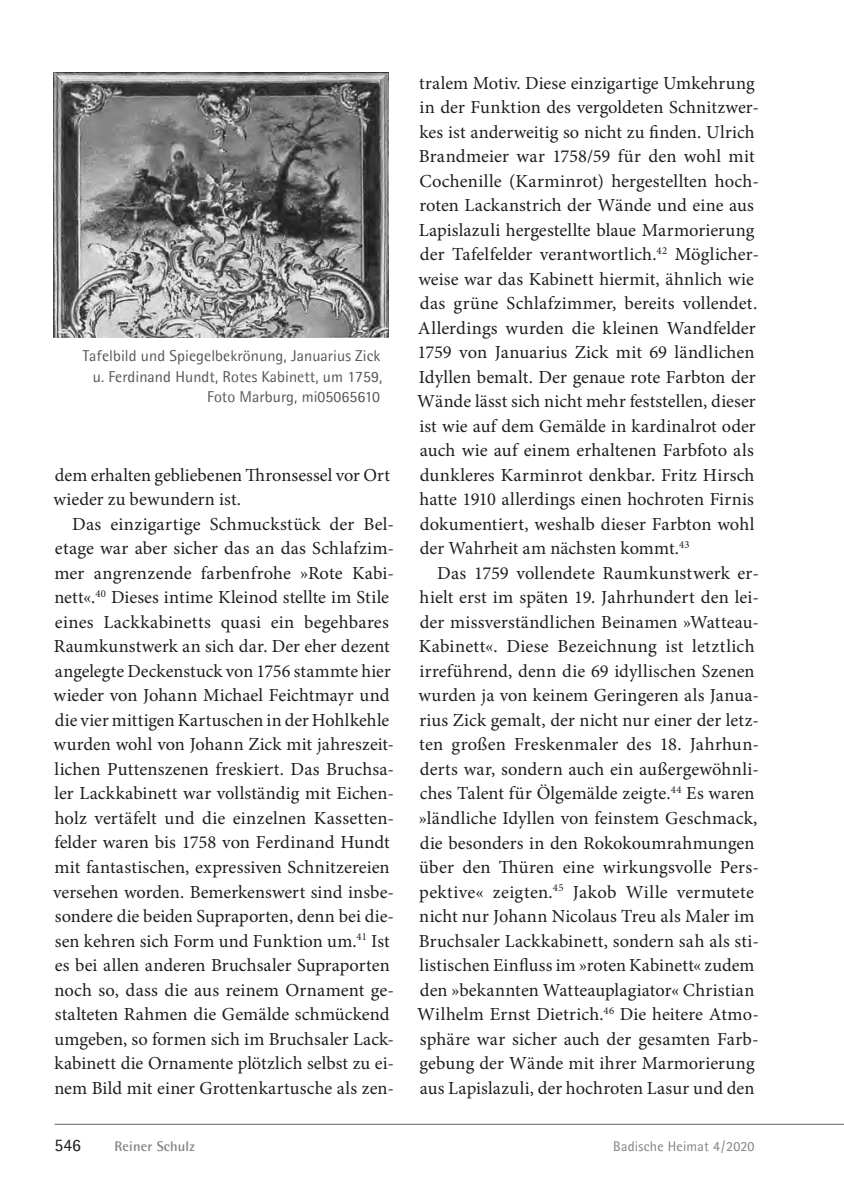
<style>
.page{position:relative;width:844px;height:1191px;background:#fff}
.page>*{position:absolute;margin:0;border:0;box-sizing:border-box;transform-origin:0 0}
.t1{font:18.38px "Minion Pro";letter-spacing:.005em;color:#1d1e1f}
.t2{font:17.5px "Agfa Rotis Semisans";color:#1d1e1f}
.t3{font:15.75px/20.1px "Agfa Rotis Semisans";letter-spacing:.005em;color:#57585a;text-align:right}
.t4{font:14px "Agfa Rotis Semisans";letter-spacing:.015em;color:#808285}
.t5{font:700 14px "Agfa Rotis Semisans";letter-spacing:.015em;color:#808285}
</style>
<div class="page">
<hr style="left:55px;top:1124px;width:788px;height:1px;background:#636366">
<img style="left:54px;top:73px;width:335px;height:265px">
<p class="t3" style="left:83px;top:346px;width:301px">Tafelbild und Spiegelbekrönung, Januarius Zick u. Ferdinand Hundt, Rotes Kabinett, um 1759,<br>Foto Marburg, mi05065610</p>
<p class="t1" style="left:55px;top:467px;width:336px">dem erhalten gebliebenen Thronsessel vor Ort</p>
<p class="t1" style="left:53px;top:492px;width:189px">wieder zu bewundern ist.</p>
<p class="t1" style="left:72px;top:516px;width:323px">Das einzigartige Schmuckstück der Bel-</p>
<p class="t1" style="left:55px;top:541px;width:340px">etage war aber sicher das an das Schlafzim-</p>
<p class="t1" style="left:54px;top:565px;width:341px">mer angrenzende farbenfrohe »Rote Kabi-</p>
<p class="t1" style="left:54px;top:590px;width:336px">nett«.<sup>40</sup> Dieses intime Kleinod stellte im Stile</p>
<p class="t1" style="left:55px;top:614px;width:335px">eines Lackkabinetts quasi ein begehbares</p>
<p class="t1" style="left:54px;top:639px;width:337px">Raumkunstwerk an sich dar. Der eher dezent</p>
<p class="t1" style="left:55px;top:663px;width:337px">angelegte Deckenstuck von 1756 stammte hier</p>
<p class="t1" style="left:53px;top:688px;width:337px">wieder von Johann Michael Feichtmayr und</p>
<p class="t1" style="left:55px;top:712px;width:335px">die vier mittigen Kartuschen in der Hohlkehle</p>
<p class="t1" style="left:53px;top:737px;width:342px">wurden wohl von Johann Zick mit jahreszeit-</p>
<p class="t1" style="left:55px;top:761px;width:341px">lichen Puttenszenen freskiert. Das Bruchsa-</p>
<p class="t1" style="left:55px;top:786px;width:341px">ler Lackkabinett war vollständig mit Eichen-</p>
<p class="t1" style="left:55px;top:810px;width:341px">holz vertäfelt und die einzelnen Kassetten-</p>
<p class="t1" style="left:54px;top:835px;width:337px">felder waren bis 1758 von Ferdinand Hundt</p>
<p class="t1" style="left:54px;top:859px;width:337px">mit fantastischen, expressiven Schnitzereien</p>
<p class="t1" style="left:53px;top:884px;width:342px">versehen worden. Bemerkenswert sind insbe-</p>
<p class="t1" style="left:55px;top:908px;width:340px">sondere die beiden Supraporten, denn bei die-</p>
<p class="t1" style="left:55px;top:933px;width:336px">sen kehren sich Form und Funktion um.<sup>41</sup> Ist</p>
<p class="t1" style="left:55px;top:957px;width:336px">es bei allen anderen Bruchsaler Supraporten</p>
<p class="t1" style="left:54px;top:982px;width:341px">noch so, dass die aus reinem Ornament ge-</p>
<p class="t1" style="left:55px;top:1006px;width:336px">stalteten Rahmen die Gemälde schmückend</p>
<p class="t1" style="left:54px;top:1031px;width:341px">umgeben, so formen sich im Bruchsaler Lack-</p>
<p class="t1" style="left:55px;top:1055px;width:341px">kabinett die Ornamente plötzlich selbst zu ei-</p>
<p class="t1" style="left:54px;top:1080px;width:341px">nem Bild mit einer Grottenkartusche als zen-</p>
<p class="t1" style="left:419px;top:75px;width:337px">tralem Motiv. Diese einzigartige Umkehrung</p>
<p class="t1" style="left:419px;top:100px;width:341px">in der Funktion des vergoldeten Schnitzwer-</p>
<p class="t1" style="left:419px;top:124px;width:336px">kes ist anderweitig so nicht zu finden. Ulrich</p>
<p class="t1" style="left:419px;top:149px;width:337px">Brandmeier war 1758/59 für den wohl mit</p>
<p class="t1" style="left:419px;top:173px;width:341px">Cochenille (Karminrot) hergestellten hoch-</p>
<p class="t1" style="left:419px;top:198px;width:336px">roten Lackanstrich der Wände und eine aus</p>
<p class="t1" style="left:419px;top:222px;width:337px">Lapislazuli hergestellte blaue Marmorierung</p>
<p class="t1" style="left:420px;top:247px;width:340px">der Tafelfelder verantwortlich.<sup>42</sup> Möglicher-</p>
<p class="t1" style="left:418px;top:271px;width:337px">weise war das Kabinett hiermit, ähnlich wie</p>
<p class="t1" style="left:420px;top:296px;width:339px">das grüne Schlafzimmer, bereits vollendet.</p>
<p class="t1" style="left:418px;top:320px;width:339px">Allerdings wurden die kleinen Wandfelder</p>
<p class="t1" style="left:417px;top:345px;width:339px">1759 von Januarius Zick mit 69 ländlichen</p>
<p class="t1" style="left:419px;top:369px;width:338px">Idyllen bemalt. Der genaue rote Farbton der</p>
<p class="t1" style="left:417px;top:394px;width:340px">Wände lässt sich nicht mehr feststellen, dieser</p>
<p class="t1" style="left:419px;top:418px;width:338px">ist wie auf dem Gemälde in kardinalrot oder</p>
<p class="t1" style="left:419px;top:443px;width:335px">auch wie auf einem erhaltenen Farbfoto als</p>
<p class="t1" style="left:420px;top:467px;width:336px">dunkleres Karminrot denkbar. Fritz Hirsch</p>
<p class="t1" style="left:419px;top:492px;width:336px">hatte 1910 allerdings einen hochroten Firnis</p>
<p class="t1" style="left:420px;top:516px;width:336px">dokumentiert, weshalb dieser Farbton wohl</p>
<p class="t1" style="left:420px;top:541px;width:271px">der Wahrheit am nächsten kommt.<sup>43</sup></p>
<p class="t1" style="left:437px;top:565px;width:323px">Das 1759 vollendete Raumkunstwerk er-</p>
<p class="t1" style="left:419px;top:590px;width:341px">hielt erst im späten 19. Jahrhundert den lei-</p>
<p class="t1" style="left:420px;top:614px;width:340px">der missverständlichen Beinamen »Watteau-</p>
<p class="t1" style="left:418px;top:639px;width:337px">Kabinett«. Diese Bezeichnung ist letztlich</p>
<p class="t1" style="left:419px;top:663px;width:337px">irreführend, denn die 69 idyllischen Szenen</p>
<p class="t1" style="left:418px;top:688px;width:342px">wurden ja von keinem Geringeren als Janua-</p>
<p class="t1" style="left:419px;top:712px;width:341px">rius Zick gemalt, der nicht nur einer der letz-</p>
<p class="t1" style="left:419px;top:737px;width:341px">ten großen Freskenmaler des 18. Jahrhun-</p>
<p class="t1" style="left:420px;top:761px;width:340px">derts war, sondern auch ein außergewöhnli-</p>
<p class="t1" style="left:420px;top:786px;width:336px">ches Talent für Ölgemälde zeigte.<sup>44</sup> Es waren</p>
<p class="t1" style="left:419px;top:810px;width:340px">»ländliche Idyllen von feinstem Geschmack,</p>
<p class="t1" style="left:420px;top:835px;width:336px">die besonders in den Rokokoumrahmungen</p>
<p class="t1" style="left:419px;top:859px;width:341px">über den Thüren eine wirkungsvolle Pers-</p>
<p class="t1" style="left:419px;top:884px;width:336px">pektive« zeigten.<sup>45</sup> Jakob Wille vermutete</p>
<p class="t1" style="left:419px;top:908px;width:336px">nicht nur Johann Nicolaus Treu als Maler im</p>
<p class="t1" style="left:419px;top:933px;width:341px">Bruchsaler Lackkabinett, sondern sah als sti-</p>
<p class="t1" style="left:419px;top:957px;width:336px">listischen Einfluss im »roten Kabinett« zudem</p>
<p class="t1" style="left:420px;top:982px;width:336px">den »bekannten Watteauplagiator« Christian</p>
<p class="t1" style="left:417px;top:1006px;width:343px">Wilhelm Ernst Dietrich.<sup>46</sup> Die heitere Atmo-</p>
<p class="t1" style="left:419px;top:1031px;width:340px">sphäre war sicher auch der gesamten Farb-</p>
<p class="t1" style="left:419px;top:1055px;width:336px">gebung der Wände mit ihrer Marmorierung</p>
<p class="t1" style="left:419px;top:1080px;width:336px">aus Lapislazuli, der hochroten Lasur und den</p>
<p class="t2" style="left:55px;top:1134px;width:28px">546</p>
<p class="t5" style="left:114px;top:1137px;width:82px">Reiner Schulz</p>
<p class="t4" style="left:613px;top:1137px;width:143px">Badische Heimat 4 / 2020</p>
</div>
